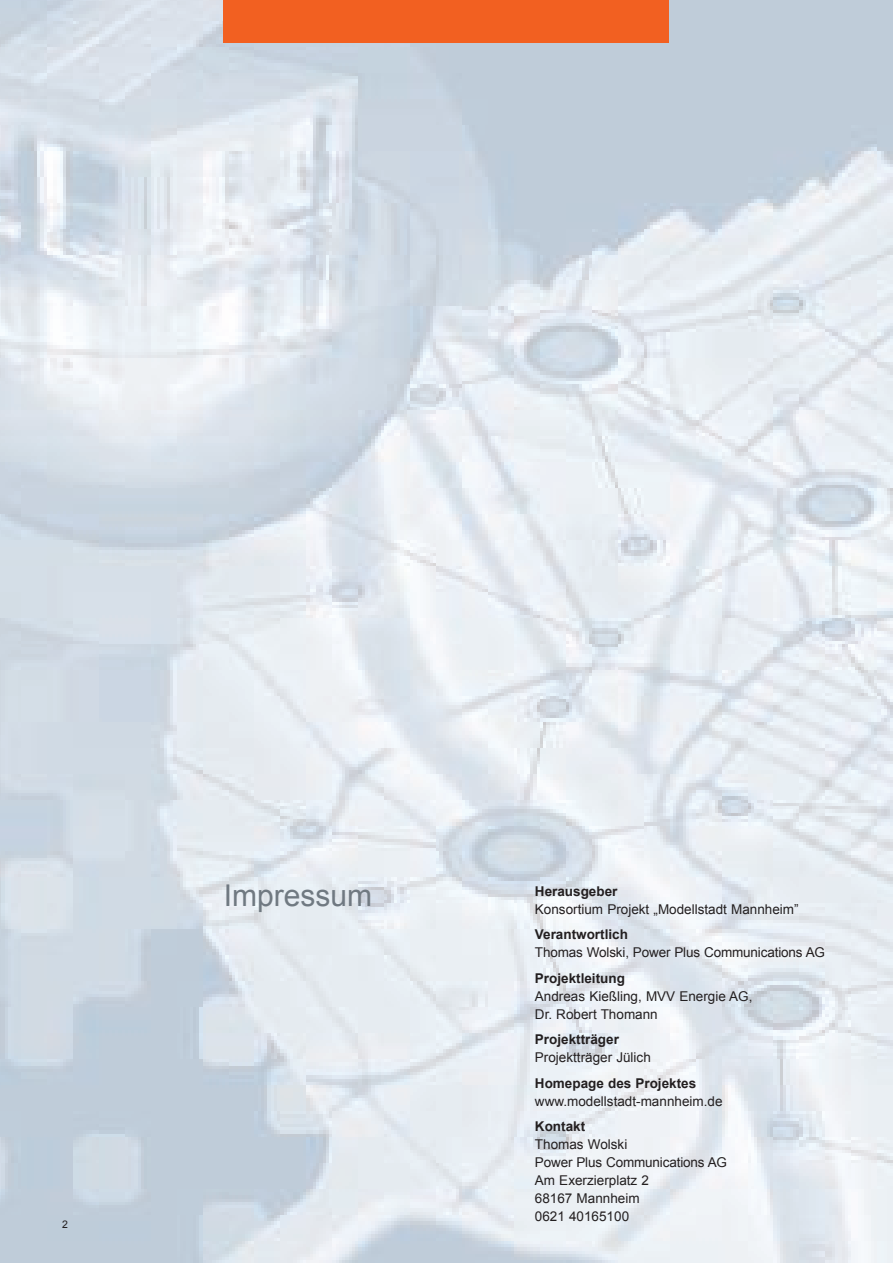
<style>
.page{position:relative;width:893px;height:1263px;background:#fff}
.page>*{position:absolute;margin:0;border:0;box-sizing:border-box;transform-origin:0 0}
.t1{font:30px "Arial";color:#707981}
.t2{font:13.5px/18px "Arial";color:#231f20}
.t3{font:700 13.5px "Arial";color:#231f20}
.t4{font:10.5px "Arial";color:#231f20}
</style>
<div class="page">
<img style="left:0;top:0;width:893px;height:1263px">
<div style="left:224px;top:0;width:445px;height:43px;background:#f26021"></div>
<p class="t4" style="left:62px;top:1218px;width:7px">2</p>
<h1 class="t1" style="left:224px;top:879px;width:150px">Impressum</h1>
<p class="t3" style="left:535px;top:883px;width:84px">Herausgeber</p>
<p class="t2" style="left:535px;top:900px;width:265px">Konsortium Projekt „Modellstadt Mannheim”</p>
<p class="t3" style="left:535px;top:927px;width:95px">Verantwortlich</p>
<p class="t2" style="left:535px;top:943px;width:292px">Thomas Wolski, Power Plus Communications AG</p>
<p class="t3" style="left:535px;top:970px;width:92px">Projektleitung</p>
<p class="t2" style="left:535px;top:987px;width:219px">Andreas Kießling, MVV Energie AG,<br>Dr. Robert Thomann</p>
<p class="t3" style="left:535px;top:1032px;width:86px">Projektträger</p>
<p class="t2" style="left:535px;top:1048px;width:117px">Projektträger Jülich</p>
<p class="t3" style="left:535px;top:1075px;width:163px">Homepage des Projektes</p>
<p class="t2" style="left:535px;top:1092px;width:189px">www.modellstadt-mannheim.de</p>
<p class="t3" style="left:535px;top:1119px;width:52px">Kontakt</p>
<p class="t2" style="left:535px;top:1135px;width:194px">Thomas Wolski<br>Power Plus Communications AG<br>Am Exerzierplatz 2<br>68167 Mannheim<br>0621 40165100</p>
</div>
